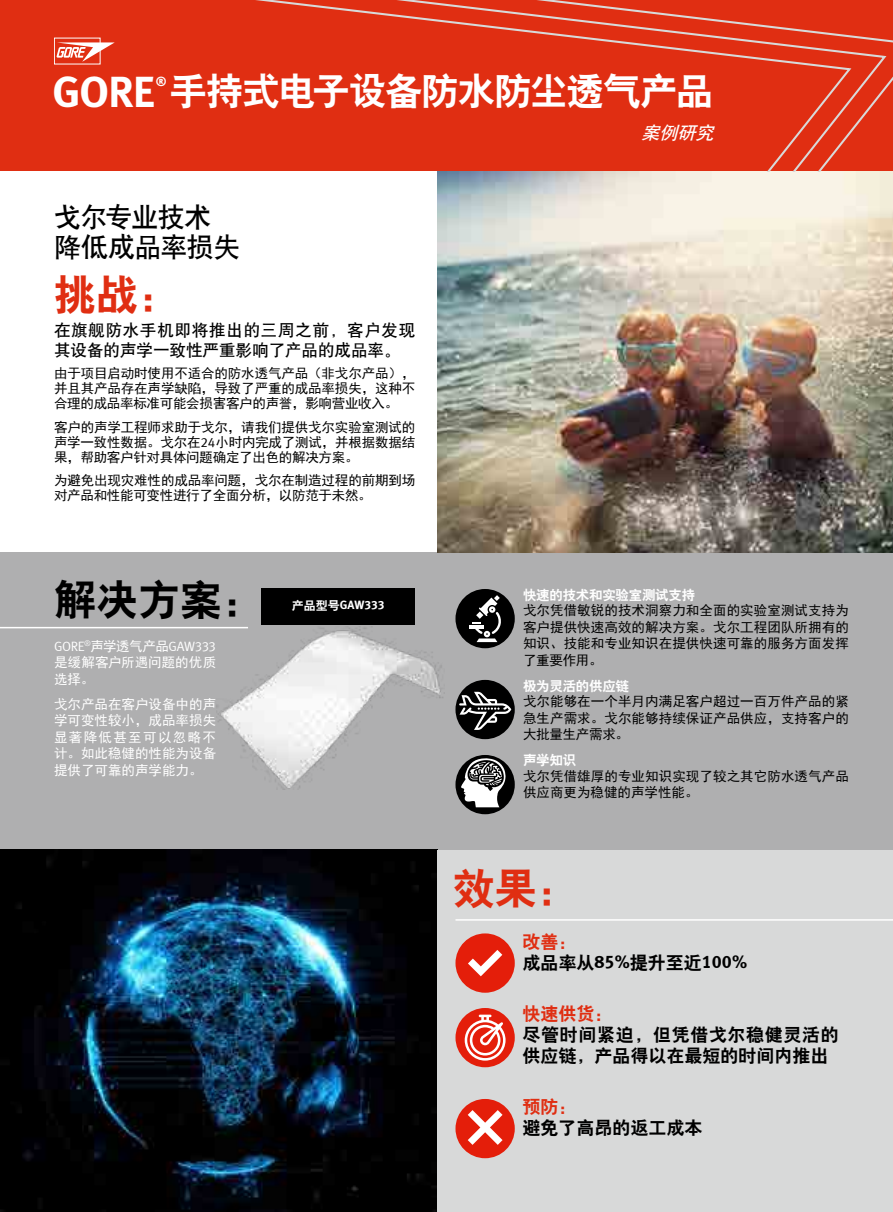
<style>
.page{position:relative;width:893px;height:1212px;background:#fff}
.page>*{position:absolute;margin:0;border:0;box-sizing:border-box;transform-origin:0 0}
.t1{font:700 43.5px "Meta";color:#fff}
.t2{font:42px "H Yb 2 gj";color:#e02e12}
.t3{font:42px "H Yb 2 gj";color:#000}
.t4{font:37.5px "H Yb 2 gj";letter-spacing:-.03em;color:#fff}
.t5{font:27px/30px "H Yb 1 gj";letter-spacing:-.025em;color:#000}
.t6{font:18px/21px "H Yb 2 gj";letter-spacing:.02em;color:#000}
.t7{font:18px/21px "H Yb 2 gj";color:#000}
.t8{font:18px "H Yb 2 gj";color:#e02e12}
.t9{font:italic 18px "H Yb 1 gj";color:#fff}
.t10{font:16.5px/19.5px "H Yb 1 gj";color:#000}
.t11{font:13.5px/16.5px "Sim Hei";letter-spacing:-.01em;color:#000;text-align:justify}
.t12{font:13.5px/16.5px "Sim Hei";color:#fff}
.t13{font:13.5px "H Yb 2 gj";letter-spacing:-.02em;color:#fff}
.t14{font:13.5px "Meta Normal LF";letter-spacing:-.03em;color:#fff}
.t15{font:700 13.05px "Meta";color:#fff}
.t16{font:12px "H Yb 2 gj";color:#fff}
.s1{font-family:"Meta Normal LF"}
.s2{font-family:"Sim Hei"}
.s3{font-family:"Meta";font-weight:700}
.s4{font-family:"Meta Bold LF"}
.s5{color:#e02e12}
</style>
<div class="page">
<div style="left:0;top:553px;width:893px;height:323px;background:#afafb0"></div>
<img style="left:0;top:849px;width:437px;height:363px">
<img style="left:216px;top:627px;width:227px;height:162px">
<div style="left:437px;top:850px;width:456px;height:362px;background:#d8d9d9"></div>
<img style="left:437px;top:171px;width:456px;height:382px">
<div style="left:262px;top:588px;width:153px;height:36px;background:#000"></div>
<hr style="left:455px;top:919px;width:438px;height:2px;background:#fff">
<div style="left:455px;top:933px;width:60px;height:60px;background:#e41e0a;border-radius:50%"></div>
<svg style="left:468px;top:950px;width:34px;height:26px"></svg>
<div style="left:455px;top:1008px;width:60px;height:59px;background:#e41e0a;border-radius:50%"></div>
<svg style="left:465px;top:1014px;width:41px;height:46px"></svg>
<div style="left:455px;top:589px;width:60px;height:59px;background:#000;border-radius:50%"></div>
<hr style="left:469px;top:626px;width:14px;height:3px;background:#fff">
<svg style="left:472px;top:595px;width:29px;height:47px"></svg>
<div style="left:455px;top:680px;width:60px;height:59px;background:#000;border-radius:50%"></div>
<svg style="left:459px;top:692px;width:52px;height:38px"></svg>
<div style="left:455px;top:755px;width:60px;height:59px;background:#000;border-radius:50%"></div>
<svg style="left:461px;top:757px;width:45px;height:50px"></svg>
<hr style="left:0;top:627px;width:248px;height:1px;background:#fff">
<div style="left:455px;top:1099px;width:60px;height:59px;background:#e41e0a;border-radius:50%"></div>
<svg style="left:468px;top:1110px;width:35px;height:35px"></svg>
<div style="left:0;top:0;width:893px;height:171px;background:#e02e12"></div>
<svg style="left:56px;top:42px;width:59px;height:20px"></svg>
<h1 class="t1" style="left:52px;top:66px;width:104px">GORE</h1>
<p class="t15" style="left:156px;top:73px;width:12px">®</p>
<h3 class="t4" style="left:169px;top:72px;width:546px">手持式电子设备防水防尘透气产品</h3>
<h3 class="t9" style="left:642px;top:124px;width:78px">案例研究</h3>
<h3 class="t5" style="left:54px;top:202px;width:188px">戈尔专业技术降低成品率损失</h3>
<h2 class="t2" style="left:54px;top:274px;width:127px">挑战：</h2>
<p class="t10" style="left:54px;top:321px;width:363px">在旗舰防水手机即将推出的三周之前，客户发现其设备的声学一致性严重影响了产品的成品率。</p>
<p class="t11" style="left:54px;top:366px;width:363px;line-height:15px">由于项目启动时使用不适合的防水透气产品（非戈尔产品），并且其产品存在声学缺陷，导致了严重的成品率损失，这种不合理的成品率标准可能会损害客户的声誉，影响营业收入。</p>
<p class="t11" style="left:54px;top:420px;width:363px;line-height:15px">客户的声学工程师求助于戈尔，请我们提供戈尔实验室测试的声学一致性数据。戈尔在<span class="s1">24</span>小时内完成了测试，并根据数据结果，帮助客户针对具体问题确定了出色的解决方案。</p>
<p class="t11" style="left:54px;top:473px;width:363px;line-height:15px">为避免出现灾难性的成品率问题，戈尔在制造过程的前期到场对产品和性能可变性进行了全面分析，以防范于未然。</p>
<h2 class="t3" style="left:54px;top:578px;width:211px">解决方案：</h2>
<p class="t14" style="left:54px;top:638px;width:164px">GORE<sup>®</sup><span class="s2">声学透气产品</span>GAW333</p>
<p class="t12" style="left:54px;top:654px;width:164px">是缓解客户所遇问题的优质选择。</p>
<p class="t12" style="left:54px;top:696px;width:164px;text-align:justify">戈尔产品在客户设备中的声学可变性较小，成品率损失显著降低甚至可以忽略不计。如此稳健的性能为设备提供了可靠的声学能力。</p>
<p class="t16" style="left:292px;top:599px;width:94px">产品型号<span class="s3">GAW</span><span class="s4">333</span></p>
<p class="t13" style="left:523px;top:588px;width:174px">快速的技术和实验室测试支持</p>
<p class="t11" style="left:523px;top:602px;width:327px">戈尔凭借敏锐的技术洞察力和全面的实验室测试支持为客户提供快速高效的解决方案。戈尔工程团队所拥有的知识、技能和专业知识在提供快速可靠的服务方面发挥了重要作用。</p>
<p class="t13" style="left:523px;top:679px;width:108px">极为灵活的供应链</p>
<p class="t11" style="left:523px;top:693px;width:327px">戈尔能够在一个半月内满足客户超过一百万件产品的紧急生产需求。戈尔能够持续保证产品供应，支持客户的大批量生产需求。</p>
<p class="t13" style="left:523px;top:753px;width:55px">声学知识</p>
<p class="t11" style="left:523px;top:768px;width:327px">戈尔凭借雄厚的专业知识实现了较之其它防水透气产品供应商更为稳健的声学性能。</p>
<h2 class="t2" style="left:453px;top:867px;width:127px">效果：</h2>
<h3 class="t7" style="left:522px;top:931px;width:226px"><span class="s5">改善：<br></span>成品率从<span class="s4">85</span><span class="s3">%</span>提升至近<span class="s4">100</span><span class="s3">%</span></h3>
<h3 class="t8" style="left:522px;top:1004px;width:91px">快速供货：</h3>
<h3 class="t6" style="left:522px;top:1024px;width:318px">尽管时间紧迫，但凭借戈尔稳健灵活的供应链，产品得以在最短的时间内推出</h3>
<h3 class="t8" style="left:522px;top:1097px;width:55px">预防：</h3>
<h3 class="t7" style="left:522px;top:1117px;width:181px">避免了高昂的返工成本</h3>
</div>
